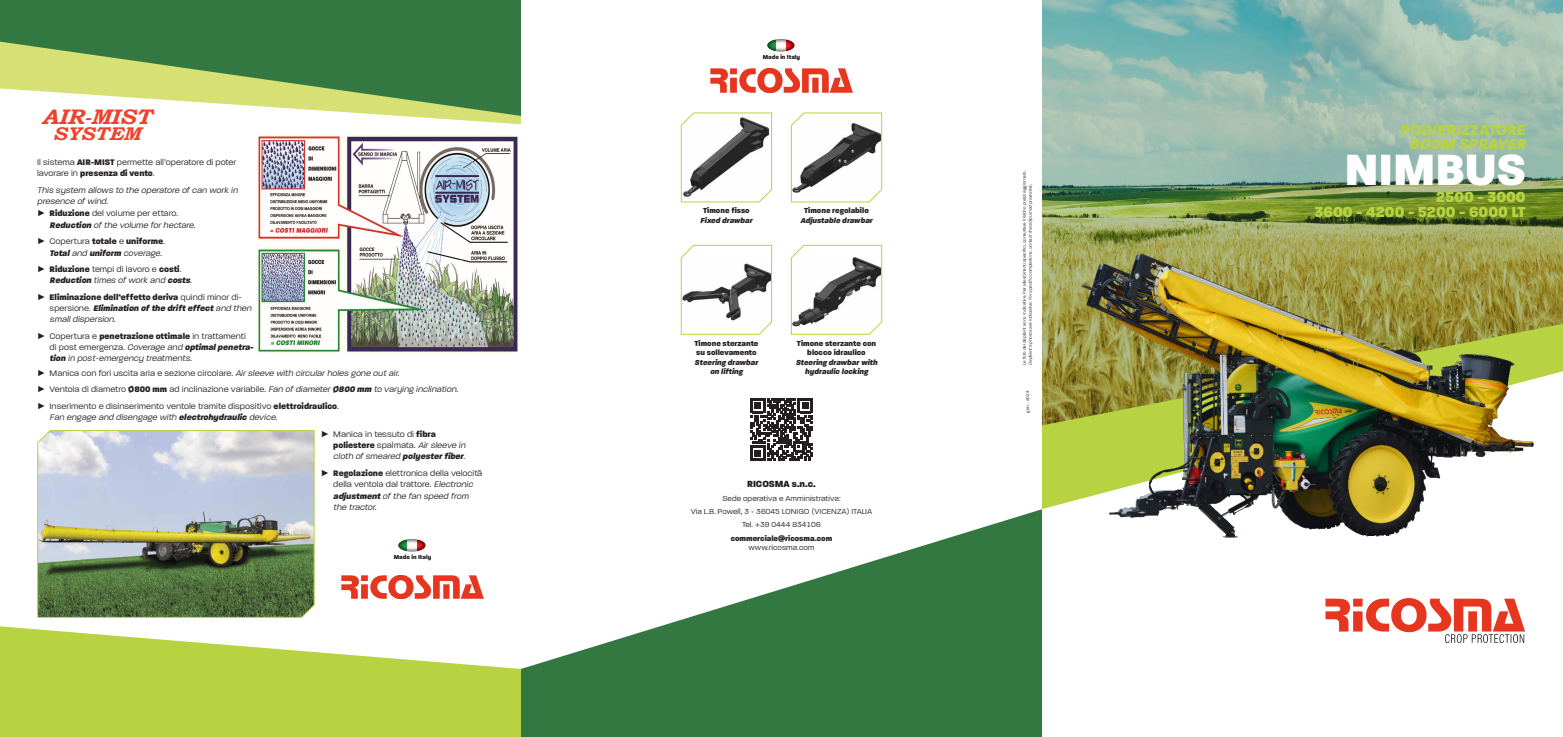
<style>
.page{position:relative;width:1563px;height:737px;background:#fff}
.page>*{position:absolute;margin:0;border:0;box-sizing:border-box;transform-origin:0 0}
.Frontespizio_-_Titolo{font:800 47.25px "Paralucent";color:#fff}
.LOGO_AIR_MIST{font:italic 700 21px "Bookman Old Style";color:#ef422b;scale:1.1 1}
.LOGO_AIR_MIST-2{font:italic 700 18.38px "Bookman Old Style";color:#ef422b;scale:1.1 1}
.Frontespizio_-_sottotitolo{font:800 15.75px "Paralucent";color:#b8d342}
.Frontespizio_-_sottotitolo-2{font:italic 800 15.75px "Paralucent";color:#b8d342}
.t1{font:800 9.62px "Paralucent";color:#231f20}
.Paragrafo{font:8.75px/11.4px "Paralucent Text";color:#231f20}
.t2{font:800 8.75px/11.4px "Paralucent";color:#231f20;text-align:right}
.Paragrafo-2{font:italic 8.75px/11.4px "Paralucent Text";color:#231f20}
.Titolo_3{font:italic 800 7.88px/9.5px "Paralucent";color:#231f20;text-align:center}
.t3{font:7.88px "Paralucent Text";color:#231f20}
.Titolo_3-2{font:800 7.88px/9.5px "Paralucent";color:#231f20;text-align:center}
.t4{font:800 6.12px "Paralucent";color:#231f20}
.t5{font:4.38px/6.1px "Paralucent Text";color:#231f20}
.s1{font-family:"Paralucent";font-weight:800}
.s2{font-family:"Century Gothic";font-style:normal}
.s3{font-family:"Paralucent";font-weight:800;font-style:normal}
.s4{font-style:normal}
.s5{font-family:"Century Gothic";font-weight:400}
.s6{font-family:"Paralucent Text";font-weight:400}
.s7{font-style:italic}
.s8{font-family:"Paralucent Text";font-weight:400;font-style:italic}
.s9{font-family:"Century Gothic"}
.s10{font-family:"Paralucent";font-weight:800;font-style:italic}
</style>
<div class="page">
<img style="left:1042px;top:0;width:521px;height:324px">
<svg style="left:521px;top:509px;width:521px;height:228px;fill:#337841"></svg>
<div style="left:0;top:0;width:521px;height:42px;background:#337841"></div>
<svg style="left:0;top:42px;width:521px;height:82px"></svg>
<svg style="left:0;top:626px;width:521px;height:111px;fill:#b8d342"></svg>
<img style="left:257px;top:135px;width:261px;height:218px">
<img style="left:37px;top:430px;width:278px;height:188px">
<img style="left:341px;top:575px;width:143px;height:23px">
<img style="left:398px;top:539px;width:28px;height:13px">
<img style="left:1048px;top:215px;width:515px;height:323px">
<svg style="left:680px;top:112px;width:92px;height:91px"></svg>
<svg style="left:680px;top:244px;width:92px;height:91px"></svg>
<svg style="left:790px;top:244px;width:92px;height:91px"></svg>
<svg style="left:790px;top:112px;width:92px;height:91px"></svg>
<img style="left:767px;top:39px;width:28px;height:13px">
<img style="left:710px;top:68px;width:143px;height:24px">
<svg style="left:750px;top:398px;width:63px;height:63px"></svg>
<img style="left:1325px;top:598px;width:200px;height:45px">
<p class="LOGO_AIR_MIST" style="left:41px;top:101px;width:101px">AIR-MIST</p>
<p class="LOGO_AIR_MIST-2" style="left:53px;top:120px;width:81px">SYSTEM</p>
<p class="Paragrafo" style="left:37px;top:156px;width:201px">Il sistema <span class="s1">AIR-MIST</span> permette all’operatore di poter lavorare in <span class="s1">presenza di vento</span>.</p>
<p class="Paragrafo-2" style="left:37px;top:184px;width:204px">This system allows to the operatore ofcan work in presence ofwind.</p>
<p class="Paragrafo-2" style="left:50px;top:208px;width:149px;text-indent:-12px"><span class="s2">►</span> <span class="s3">Riduzione</span> <span class="s4">del volume per ettaro.<br></span><span class="s1">Reduction</span> ofthe volume forhectare.</p>
<p class="t2" style="left:37px;top:236px;width:129px"><span class="s5">►</span> <span class="s6">Copertura</span> totale <span class="s6">e</span> uniforme<span class="s6">.<br></span><span class="s7">Total</span><span class="s8">and</span> <span class="s7">uniform</span> <span class="s8">coverage.</span></p>
<p class="Paragrafo" style="left:50px;top:263px;width:146px;text-indent:-12px"><span class="s9">►</span> <span class="s1">Riduzione</span> tempi di lavoro e <span class="s1">costi</span>.<br><span class="s10">Reduction</span> <span class="s7">times ofwork and</span> <span class="s10">costs</span><span class="s7">.</span></p>
<p class="t2" style="left:50px;top:291px;width:205px;text-align:left;text-indent:-12px"><span class="s5">►</span> Eliminazione dell’effetto deriva <span class="s6">quindi minor di-<br>s p e r s i o n e .</span> <span class="s7">Elimination of the drift effect</span> <span class="s8">and then smalldispersion.</span></p>
<p class="Paragrafo" style="left:50px;top:330px;width:207px;text-indent:-12px"><span class="s9">►</span> Copertura e <span class="s1">penetrazione ottimale</span> in trattamenti<br>d i p o s t e m e rg e n z a . <span class="s7">Coverage and</span> <span class="s10">optimalpenetra&shy;tion</span> <span class="s7">in post-emergency treatments.</span></p>
<p class="Paragrafo" style="left:37px;top:367px;width:365px"><span class="s9">►</span> Manica con fori uscita aria e sezione circolare. <span class="s7">Airsleeve with circularholes gone outair.</span></p>
<p class="Paragrafo" style="left:37px;top:384px;width:424px"><span class="s9">►</span> Ventola di diametro <span class="s1">Ø800 mm</span> ad inclinazione variabile. <span class="s7">Fan ofdiameter</span><span class="s10">Ø800 mm</span> <span class="s7">to varying inclination.</span></p>
<p class="Paragrafo" style="left:50px;top:400px;width:291px;text-indent:-12px"><span class="s9">►</span> Inserimento e disinserimento ventole tramite dispositivo <span class="s1">elettroidraulico</span>.<br><span class="s7">Fan engage and disengage with</span> <span class="s10">electrohydraulic</span> <span class="s7">device.</span></p>
<p class="Paragrafo" style="left:333px;top:428px;width:135px;text-indent:-12px"><span class="s9">►</span> Manica in tessuto di <span class="s1">fibra poliestere</span> spalmata. <span class="s7">Airsleeve in cloth ofsmeared</span> <span class="s10">polyesterfiber</span><span class="s7">.</span></p>
<p class="Paragrafo" style="left:333px;top:467px;width:151px;text-indent:-12px"><span class="s9">►</span> <span class="s1">Regolazione</span> elettronica della velocità della ventola dal trattore. <span class="s7">Electronic </span><span class="s10">adjustment</span> <span class="s7">ofthe fan speed from the tractor.</span></p>
<p class="t4" style="left:394px;top:553px;width:39px">Made in Italy</p>
<p class="t4" style="left:763px;top:53px;width:39px">Made in Italy</p>
<p class="Frontespizio_-_sottotitolo" style="left:1400px;top:121px;width:126px">POLVERIZZATORE</p>
<p class="Frontespizio_-_sottotitolo-2" style="left:1409px;top:135px;width:121px">BOOM SPRAYER</p>
<p class="Frontespizio_-_Titolo" style="left:1344px;top:141px;width:183px">NIMBUS</p>
<p class="Frontespizio_-_sottotitolo" style="left:1436px;top:188px;width:91px">2500 - 3000</p>
<p class="t5" style="left:1021px;top:364px;width:196px;rotate:-90deg">Le foto dei depliant sono indicative. Per allestimenti specifici, consultare il listino prezzi aggiornato.<br><span class="s7">Depliant’s photos are indicative.Forspecific completions,consultthe adjourned prices list,</span></p>
<p class="Titolo_3-2" style="left:703px;top:206px;width:48px">Timone fisso</p>
<p class="Frontespizio_-_sottotitolo" style="left:1314px;top:202px;width:213px">3600 - 4200 - 5200 - 6000 LT</p>
<p class="Titolo_3" style="left:700px;top:215px;width:55px">Fixed drawbar</p>
<p class="Titolo_3" style="left:800px;top:206px;width:75px"><span class="s4">Timone regolabile<br></span>Adjustable drawbar</p>
<p class="Titolo_3-2" style="left:694px;top:338px;width:67px">Timone sterzante su sollevamento<br><span class="s7">Steering drawbar on lifting</span></p>
<p class="Titolo_3" style="left:795px;top:338px;width:85px"><span class="s4">Timone sterzante con blocco idraulico<br></span>Steering drawbarwith hydraulic locking</p>
<p class="t1" style="left:747px;top:478px;width:70px">RICOSMA s.n.c.</p>
<p class="t3" style="left:722px;top:493px;width:120px">Sede operativa e Amministrativa:</p>
<p class="t3" style="left:691px;top:507px;width:183px">Via L.B. Powell, 3 - 36045 LONIGO (VICENZA) ITALIA</p>
<p class="t3" style="left:742px;top:520px;width:80px">Tel. +39 0444 834106</p>
<p class="Titolo_3-2" style="left:731px;top:533px;width:103px">commerciale@ricosma.com</p>
<p class="t3" style="left:748px;top:543px;width:68px">www.ricosma.com</p>
<p class="t5" style="left:1024px;top:412px;width:23px;rotate:-90deg">gen - 2024</p>
</div>
